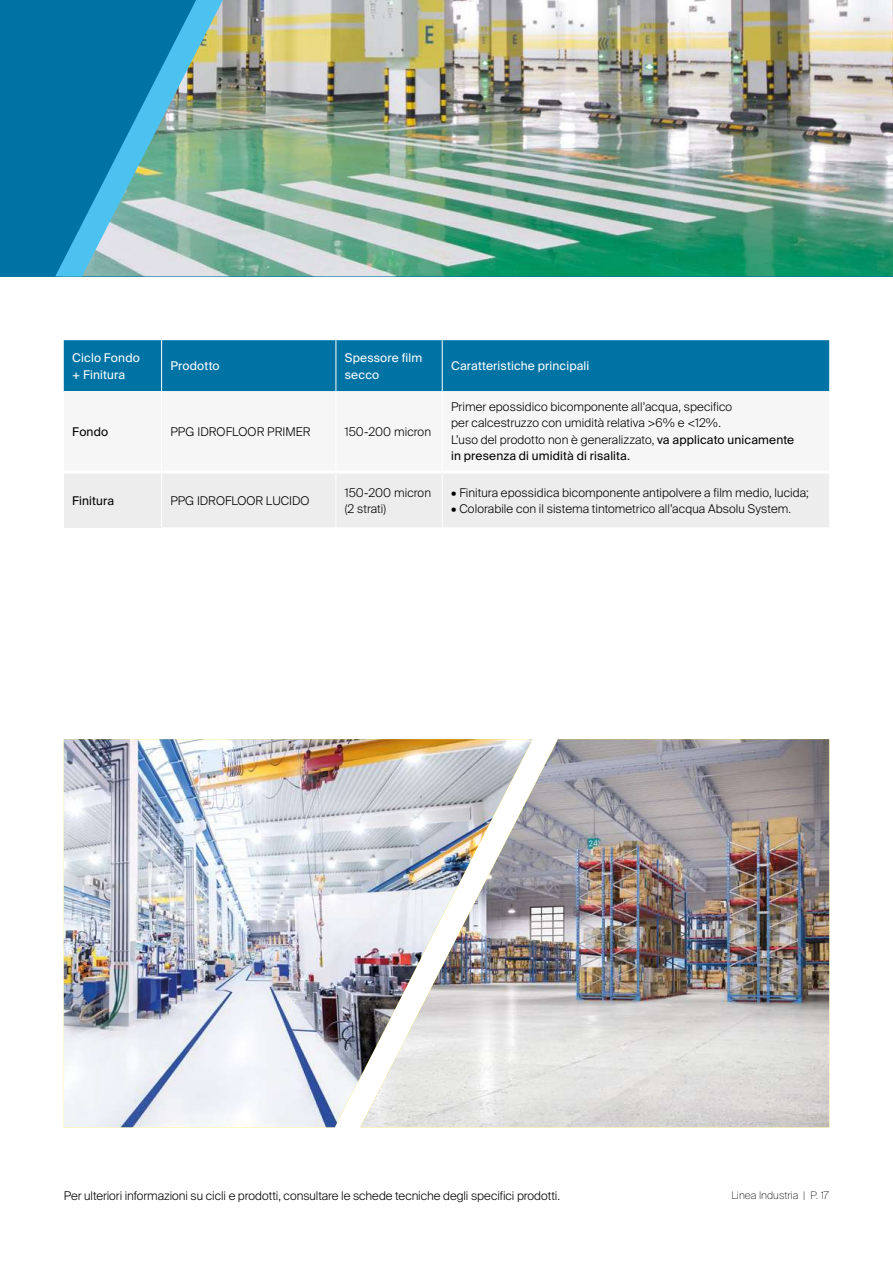
<style>
.page{position:relative;width:893px;height:1263px;background:#fff}
.page>*{position:absolute;margin:0;border:0;box-sizing:border-box;transform-origin:0 0}
.t1{font:300 12px/16.5px "Suisse Intl";letter-spacing:.005em;color:#000}
.t2{font:12px/16.5px "Suisse Intl";letter-spacing:.01em;color:#fff}
.t3{font:12px "Suisse Intl";letter-spacing:.01em;color:#000}
.t4{font:100 10.5px "Suisse Intl";color:#000}
.s1{font-weight:400}
</style>
<div class="page">
<div style="left:0;top:0;width:893px;height:276px;background:#0073a5"></div>
<img style="left:223px;top:0;width:670px;height:276px">
<svg style="left:55px;top:0;width:168px;height:276px"></svg>
<img style="left:64px;top:739px;width:296px;height:388px">
<img style="left:360px;top:739px;width:469px;height:388px">
<div style="left:64px;top:340px;width:765px;height:51px;background:#0073a5"></div>
<div style="left:64px;top:391px;width:98px;height:81px;background:#f6f6f6"></div>
<svg style="left:162px;top:391px;width:667px;height:1px"></svg>
<div style="left:64px;top:472px;width:98px;height:55px;background:#ededed"></div>
<div style="left:162px;top:474px;width:667px;height:53px;background:#ededed"></div>
<hr style="left:161px;top:340px;width:1px;height:51px;background:#fff">
<hr style="left:64px;top:470px;width:97px;height:3px;background:#fff">
<hr style="left:161px;top:391px;width:1px;height:81px;background:#fff">
<hr style="left:336px;top:391px;width:1px;height:81px;background:#fff">
<hr style="left:442px;top:391px;width:1px;height:81px;background:#fff">
<hr style="left:161px;top:472px;width:1px;height:55px;background:#fff">
<hr style="left:336px;top:472px;width:1px;height:55px;background:#fff">
<hr style="left:442px;top:472px;width:1px;height:55px;background:#fff">
<hr style="left:336px;top:340px;width:1px;height:51px;background:#fff">
<hr style="left:442px;top:340px;width:1px;height:51px;background:#fff">
<p class="t2" style="left:72px;top:350px;width:69px">Ciclo Fondo + Finitura</p>
<p class="t2" style="left:170px;top:358px;width:51px">Prodotto</p>
<p class="t2" style="left:345px;top:350px;width:79px">Spessore film secco</p>
<p class="t2" style="left:451px;top:358px;width:140px">Caratteristiche principali</p>
<p class="t3" style="left:72px;top:424px;width:37px">Fondo</p>
<p class="t1" style="left:170px;top:423px;width:142px">PPG IDROFLOOR PRIMER</p>
<p class="t1" style="left:345px;top:423px;width:88px">150-200 micron</p>
<p class="t1" style="left:451px;top:398px;width:345px">Primer epossidico bicomponente all’acqua, specifico<br>per calcestruzzo con umidità relativa &gt;6% e &lt;12%.<br>L’uso del prodotto non è generalizzato, <span class="s1">va applicato unicamente in presenza di umidità di risalita.</span></p>
<p class="t3" style="left:72px;top:494px;width:43px">Finitura</p>
<p class="t1" style="left:170px;top:493px;width:141px">PPG IDROFLOOR LUCIDO</p>
<p class="t1" style="left:345px;top:484px;width:88px">150-200 micron (2 strati)</p>
<p class="t1" style="left:451px;top:484px;width:359px">• Finitura epossidica bicomponente antipolvere a film medio, lucida;</p>
<p class="t1" style="left:451px;top:501px;width:341px">• Colorabile con il sistema tintometrico all’acqua Absolu System.</p>
<p class="t1" style="left:64px;top:1187px;width:498px">Per ulteriori informazioni su cicli e prodotti, consultare le schede tecniche degli specifici prodotti.</p>
<p class="t4" style="left:731px;top:1189px;width:99px">Linea Industria | P. 17</p>
</div>
